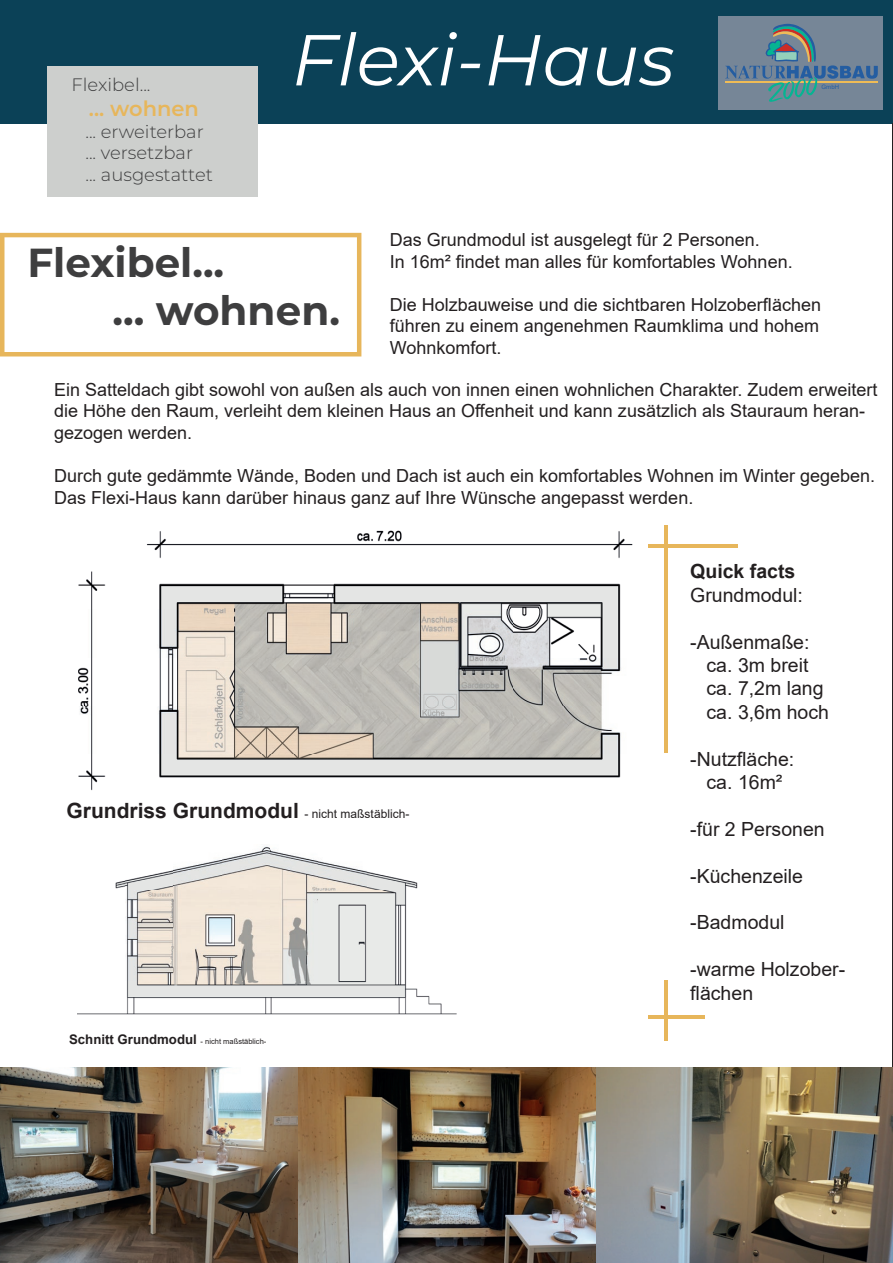
<style>
.page{position:relative;width:893px;height:1263px;background:#fff}
.page>*{position:absolute;margin:0;border:0;box-sizing:border-box;transform-origin:0 0}
.t1{font:italic 71.85px "Montserrat";color:#fff}
.t2{font:700 40.5px/48.6px "Montserrat";color:#3e3e3f}
.t3{font:700 21px "Arial";color:#231f20}
.t4{font:600 21px "Montserrat";color:#e7b65b}
.t5{font:19.5px/23.4px "Arial";color:#231f20}
.t6{font:700 19.5px "Arial";color:#231f20}
.t7{font:18px/21.6px "Arial";color:#231f20}
.t8{font:300 18px/21.6px "Montserrat";color:#3e3e3f}
.t9{font:7.5px "Arial";color:#231f20}
.t10{font:6px "Arial";color:#245da1}
.s1{font-weight:400;font-size:12px}
.s2{font-weight:700;font-size:13.2px}
</style>
<div class="page">
<div style="left:0;top:0;width:893px;height:123px;background:#0b4157"></div>
<div style="left:47px;top:66px;width:211px;height:131px;background:#cdcfcd"></div>
<div style="left:719px;top:16px;width:164px;height:94px;background:#768697"></div>
<svg style="left:725px;top:24px;width:153px;height:78px"></svg>
<hr style="left:892px;top:123px;width:1px;height:1140px;background:#231f20">
<svg style="left:0;top:233px;width:361px;height:123px"></svg>
<img style="left:78px;top:530px;width:589px;height:261px">
<img style="left:78px;top:846px;width:379px;height:169px">
<hr style="left:648px;top:545px;width:90px;height:3px;background:#e7b65b">
<hr style="left:664px;top:525px;width:3px;height:227px;background:#e7b65b">
<hr style="left:648px;top:1016px;width:57px;height:3px;background:#e7b65b">
<hr style="left:664px;top:980px;width:3px;height:60px;background:#e7b65b">
<img style="left:0;top:1067px;width:595px;height:196px">
<img style="left:597px;top:1067px;width:296px;height:196px">
<p class="t8" style="left:72px;top:73px;width:80px">Flexibel...</p>
<p class="t4" style="left:89px;top:94px;width:112px">... wohnen</p>
<p class="t8" style="left:85px;top:120px;width:129px">... erweiterbar ... versetzbar<br>... ausgestattet</p>
<h1 class="t1" style="left:292px;top:11px;width:384px">Flexi-Haus</h1>
<p class="t10" style="left:821px;top:83px;width:19px">GmbH</p>
<p class="t7" style="left:390px;top:229px;width:404px">Das Grundmodul ist ausgelegt für 2 Personen.<br>In 16m² findet man alles für komfortables Wohnen.</p>
<p class="t7" style="left:390px;top:293px;width:433px;text-align:justify">Die Holzbauweise und die sichtbaren Holzoberflächen führen zu einem angenehmen Raumklima und hohem Wohnkomfort.</p>
<p class="t7" style="left:54px;top:379px;width:825px">Ein Satteldach gibt sowohl von außen als auch von innen einen wohnlichen Charakter. Zudem erweitert die Höhe den Raum, verleiht dem kleinen Haus an Offenheit und kann zusätzlich als Stauraum heran&shy;gezogen werden.</p>
<p class="t7" style="left:54px;top:465px;width:823px">Durch gute gedämmte Wände, Boden und Dach ist auch ein komfortables Wohnen im Winter gegeben.<br>Das Flexi-Haus kann darüber hinaus ganz auf Ihre Wünsche angepasst werden.</p>
<h2 class="t2" style="left:112px;top:236px;width:229px;text-indent:-85px">Flexibel...<br>... wohnen.</h2>
<p class="t3" style="left:67px;top:796px;width:344px">Grundriss Grundmodul <span class="s1">- nicht maßstäblich-</span></p>
<p class="t9" style="left:69px;top:1036px;width:199px"><span class="s2">Schnitt Grundmodul</span> - nicht maßstäblich-</p>
<p class="t6" style="left:690px;top:558px;width:107px">Quick facts</p>
<p class="t5" style="left:690px;top:583px;width:114px">Grundmodul:</p>
<p class="t5" style="left:706px;top:630px;width:124px;text-indent:-16px">-Außenmaße: ca. 3m breit ca. 7,2m lang ca. 3,6m hoch</p>
<p class="t5" style="left:690px;top:747px;width:106px;text-align:center">-Nutzfläche: ca. 16m²</p>
<p class="t5" style="left:690px;top:817px;width:136px">-für 2 Personen</p>
<p class="t5" style="left:690px;top:864px;width:114px">-Küchenzeile</p>
<p class="t5" style="left:690px;top:911px;width:96px">-Badmodul</p>
<p class="t5" style="left:690px;top:957px;width:156px">-warme Holzober&shy;flächen</p>
</div>
